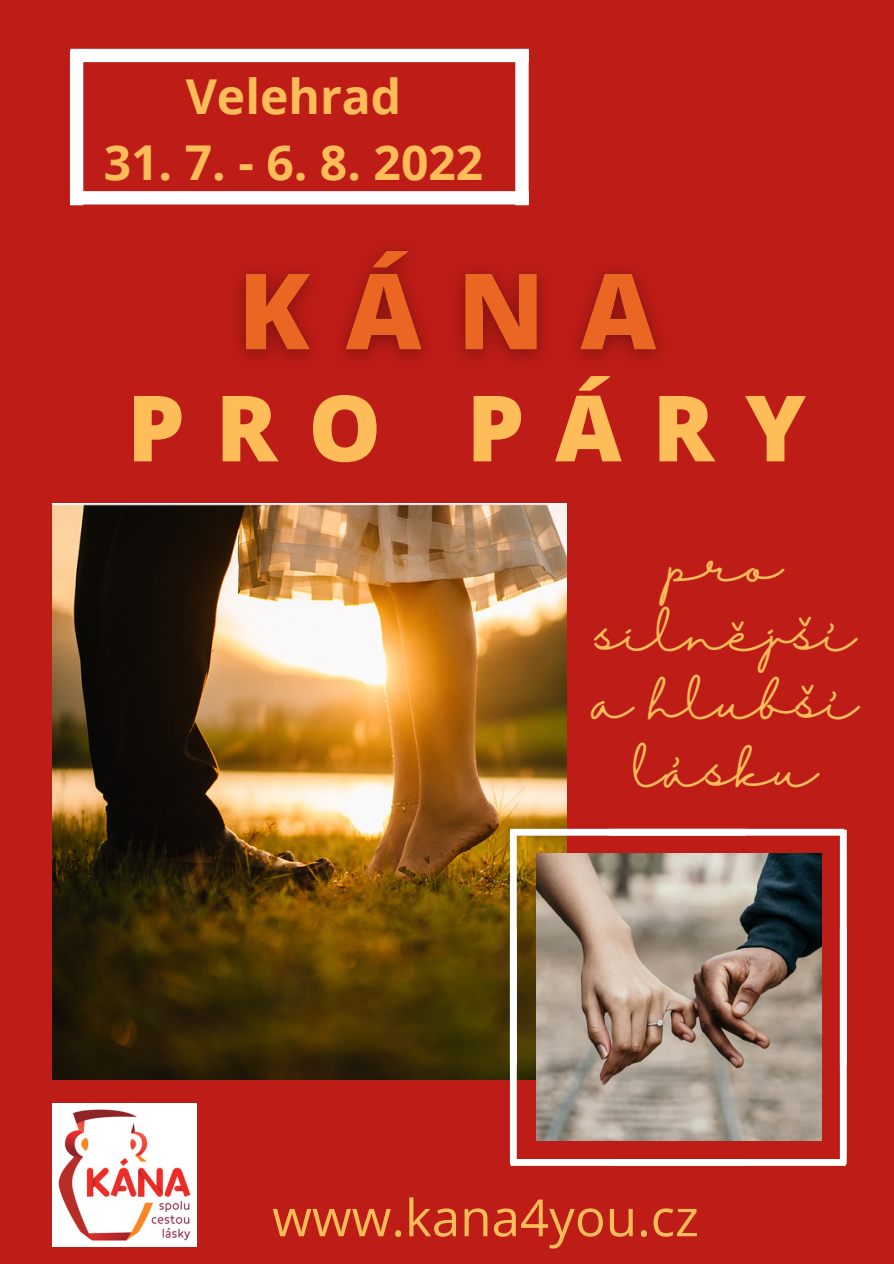
<style>
.page{position:relative;width:894px;height:1264px;background:#fff}
.page>*{position:absolute;margin:0;border:0;box-sizing:border-box;transform-origin:0 0}
.t1{font:800 91.5px "Open Sans";letter-spacing:.335em;color:#ffbd59}
.t2{font:51px "Open Sans";color:#ffbd59}
.t3{font:49.2px "Halimun";color:#ffbd59}
.t4{font:700 48px "Open Sans";color:#ffbd59}
</style>
<div class="page">
<div style="left:0;top:0;width:893px;height:1263px;background:#be1c17"></div>
<img style="left:52px;top:503px;width:514px;height:575px">
<svg style="left:510px;top:828px;width:336px;height:337px"></svg>
<img style="left:536px;top:853px;width:285px;height:287px">
<img style="left:238px;top:249px;width:422px;height:112px">
<svg style="left:70px;top:49px;width:458px;height:156px"></svg>
<img style="left:52px;top:1103px;width:144px;height:143px">
<p class="t4" style="left:186px;top:62px;width:217px">Velehrad</p>
<p class="t4" style="left:104px;top:129px;width:381px">31. 7. - 6. 8. 2022</p>
<p class="t1" style="left:127px;top:363px;width:680px">PRO PÁRY</p>
<p class="t3" style="left:668px;top:537px;width:115px">pro</p>
<p class="t3" style="left:594px;top:605px;width:262px">silnější</p>
<p class="t3" style="left:592px;top:673px;width:267px">a hlubší</p>
<p class="t3" style="left:633px;top:741px;width:185px">lásku</p>
<p class="t2" style="left:272px;top:1181px;width:428px">www.kana4you.cz</p>
</div>
